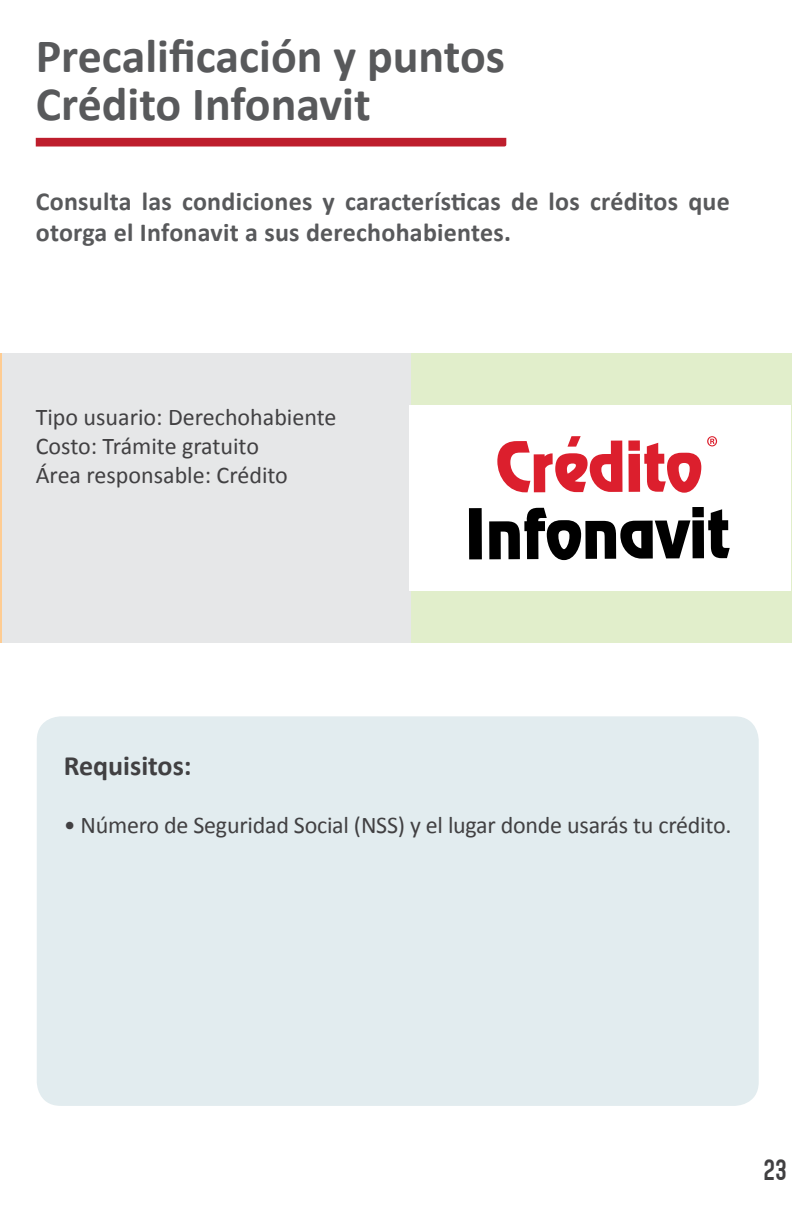
<style>
.page{position:relative;width:792px;height:1224px;background:#fff}
.page>*{position:absolute;margin:0;border:0;box-sizing:border-box;transform-origin:0 0}
.t1{font:700 48px/48px "Calibri";color:#58595b}
.t2{font:700 28px "Calibri";color:#414042}
.t3{font:700 26px/31.2px "Calibri";letter-spacing:.01em;color:#58595b}
.t4{font:24px/28.8px "Calibri";letter-spacing:-.01em;color:#414042}
.t5{font:condensed 24px "BROOKLINE";color:#414042}
</style>
<div class="page">
<hr style="left:0;top:354px;width:1px;height:289px;background:#fecc92">
<div style="left:3px;top:354px;width:408px;height:289px;background:#e6e7e8"></div>
<div style="left:412px;top:354px;width:380px;height:289px;background:#e1eecb"></div>
<svg style="left:36px;top:138px;width:470px;height:9px"></svg>
<div style="left:37px;top:716px;width:722px;height:390px;background:#e2ecef;border-radius:24px"></div>
<div style="left:409px;top:406px;width:382px;height:185px;background:#fff"></div>
<div style="left:469px;top:508px;width:13px;height:51px;background:#000"></div>
<svg style="left:489px;top:507px;width:241px;height:53px"></svg>
<svg style="left:497px;top:436px;width:204px;height:57px"></svg>
<svg style="left:707px;top:436px;width:10px;height:10px"></svg>
<h1 class="t1" style="left:36px;top:32px;width:471px">Precalificación y puntos<br>Crédito Infonavit</h1>
<p class="t3" style="left:36px;top:186px;width:696px">Consulta las condiciones y características de los créditos que otorga el Infonavit a sus derechohabientes.</p>
<p class="t4" style="left:36px;top:403px;width:302px">Tipo usuario: Derechohabiente<br>Costo: Trámite gratuito<br>Área responsable: Crédito</p>
<p class="t2" style="left:64px;top:748px;width:129px">Requisitos:</p>
<p class="t4" style="left:64px;top:810px;width:669px">• Número de Seguridad Social (NSS) y el lugar donde usarás tu crédito.</p>
<p class="t5" style="left:764px;top:1153px;width:24px">23</p>
</div>
